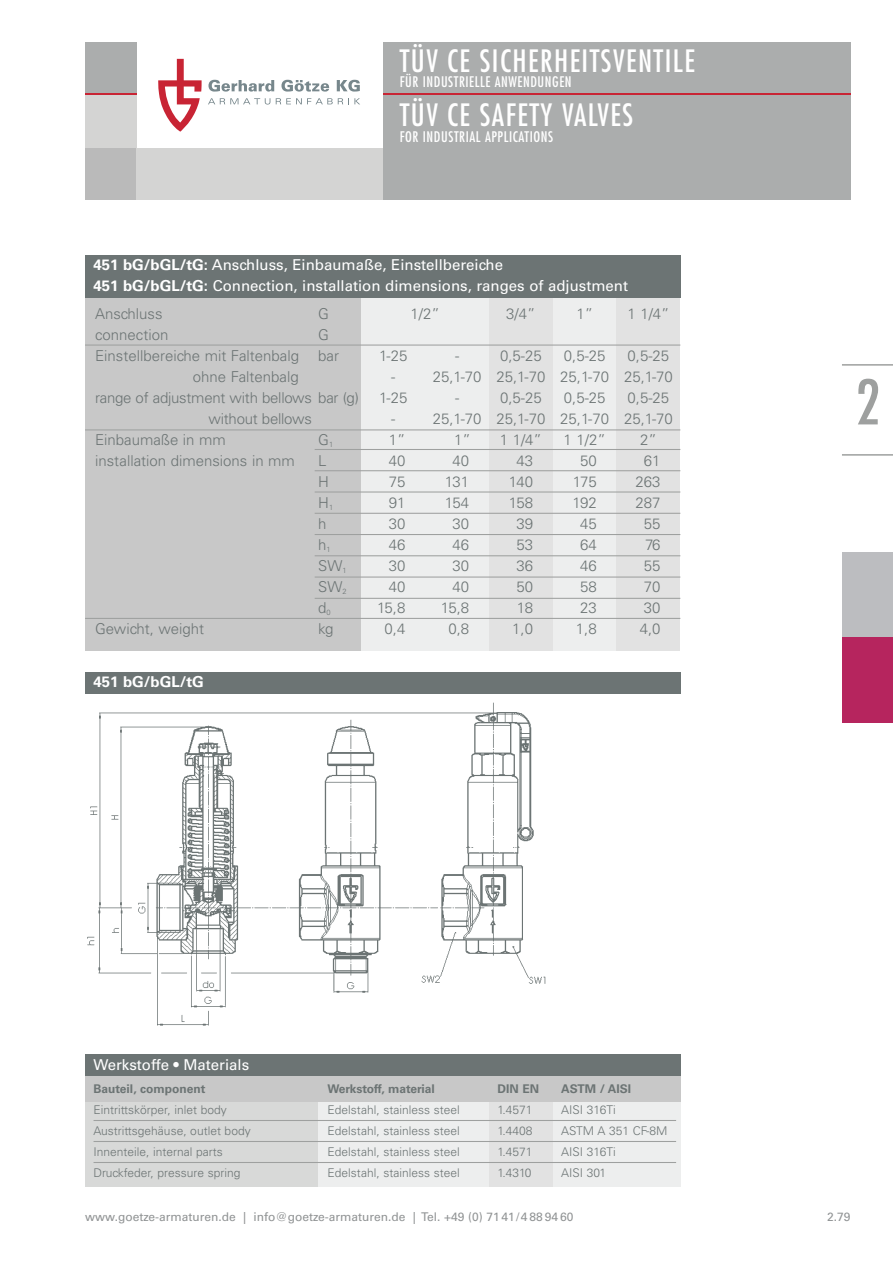
<style>
.page{position:relative;width:893px;height:1263px;background:#fff}
.page>*{position:absolute;margin:0;border:0;box-sizing:border-box;transform-origin:0 0}
.t1{font:condensed 60px "Futura Std";color:#9ea09f}
.t2{font:condensed 30px "Futura Std";letter-spacing:.05em;color:#fff}
.t3{font:300 15px/21px "Univers";color:#6c7474;text-align:center}
.t4{font:15px/21px "Univers";color:#fff}
.t5{font:700 15px "Univers";color:#fff}
.t6{font:condensed 14.25px "Futura Std";letter-spacing:.04em;color:#fff}
.t7{font:300 12px "Univers";color:#6c7474}
.t8{font:12px "Univers";color:#909394}
.t9{font:700 12px "Univers";color:#6c7474}
.s1{font-weight:700}
</style>
<div class="page">
<div style="left:842px;top:553px;width:51px;height:85px;background:#bcbdc0"></div>
<div style="left:842px;top:638px;width:51px;height:85px;background:#b6255e"></div>
<hr style="left:842px;top:364px;width:51px;height:2px;background:#9ea09f">
<hr style="left:842px;top:454px;width:51px;height:2px;background:#9ea09f">
<svg style="left:208px;top:80px;width:66px;height:12px"></svg>
<svg style="left:281px;top:80px;width:48px;height:12px"></svg>
<svg style="left:337px;top:80px;width:23px;height:12px"></svg>
<svg style="left:208px;top:98px;width:62px;height:7px"></svg>
<svg style="left:276px;top:98px;width:84px;height:6px"></svg>
<svg style="left:158px;top:59px;width:44px;height:73px"></svg>
<div style="left:85px;top:94px;width:51px;height:55px;background:#d4d4d3"></div>
<div style="left:383px;top:94px;width:467px;height:106px;background:#abadad"></div>
<div style="left:85px;top:43px;width:51px;height:51px;background:#abadad"></div>
<div style="left:85px;top:149px;width:51px;height:51px;background:#bababa"></div>
<div style="left:136px;top:149px;width:247px;height:51px;background:#d4d4d3"></div>
<div style="left:383px;top:43px;width:467px;height:51px;background:#abadad"></div>
<hr style="left:85px;top:94px;width:51px;height:1px;background:#c82434">
<hr style="left:383px;top:94px;width:467px;height:1px;background:#c82434">
<div style="left:85px;top:1054px;width:595px;height:22px;background:#6c7474"></div>
<div style="left:85px;top:1101px;width:234px;height:85px;background:#d8d9d8"></div>
<div style="left:319px;top:1101px;width:170px;height:85px;background:#edeeee"></div>
<div style="left:489px;top:1101px;width:64px;height:85px;background:#e2e2e2"></div>
<div style="left:553px;top:1101px;width:127px;height:85px;background:#edeeee"></div>
<div style="left:85px;top:672px;width:595px;height:21px;background:#6c7474"></div>
<div style="left:85px;top:1076px;width:595px;height:25px;background:#c8c8c8"></div>
<hr style="left:94px;top:1120px;width:582px;height:1px;background:#9ea09f">
<hr style="left:94px;top:1141px;width:582px;height:1px;background:#9ea09f">
<hr style="left:94px;top:1162px;width:582px;height:1px;background:#9ea09f">
<img style="left:87px;top:702px;width:459px;height:324px">
<div style="left:85px;top:255px;width:595px;height:43px;background:#6c7474"></div>
<div style="left:85px;top:298px;width:213px;height:353px;background:#c8c8c8"></div>
<div style="left:296px;top:298px;width:65px;height:353px;background:#c8c8c8"></div>
<div style="left:361px;top:298px;width:64px;height:353px;background:#edeeee"></div>
<div style="left:425px;top:298px;width:64px;height:353px;background:#edeeee"></div>
<div style="left:489px;top:298px;width:64px;height:353px;background:#e2e2e2"></div>
<div style="left:553px;top:298px;width:64px;height:353px;background:#edeeee"></div>
<div style="left:617px;top:298px;width:63px;height:353px;background:#e2e2e2"></div>
<hr style="left:85px;top:344px;width:595px;height:2px;background:#9ea09f">
<hr style="left:85px;top:429px;width:595px;height:1px;background:#9ea09f">
<hr style="left:85px;top:618px;width:595px;height:1px;background:#9ea09f">
<hr style="left:315px;top:449px;width:365px;height:1px;background:#9ea09f">
<hr style="left:315px;top:470px;width:365px;height:1px;background:#9ea09f">
<hr style="left:315px;top:491px;width:365px;height:1px;background:#9ea09f">
<hr style="left:315px;top:513px;width:365px;height:1px;background:#9ea09f">
<hr style="left:315px;top:534px;width:365px;height:1px;background:#9ea09f">
<hr style="left:315px;top:555px;width:365px;height:1px;background:#9ea09f">
<hr style="left:315px;top:576px;width:365px;height:2px;background:#9ea09f">
<hr style="left:315px;top:598px;width:365px;height:1px;background:#9ea09f">
<h2 class="t2" style="left:400px;top:47px;width:297px">TÜV CE SICHERHEITSVENTILE</h2>
<p class="t6" style="left:400px;top:75px;width:173px">FÜR INDUSTRIELLE ANWENDUNGEN</p>
<h2 class="t2" style="left:400px;top:101px;width:235px">TÜV CE SAFETY VALVES</h2>
<p class="t6" style="left:400px;top:130px;width:155px">FOR INDUSTRIAL APPLICATIONS</p>
<p class="t4" style="left:94px;top:256px;width:536px"><span class="s1">451 bG/bGL/tG:</span> Anschluss, Einbaumaße, Einstellbereiche<br><span class="s1">451 bG/bGL/tG:</span> Connection, installation dimensions, ranges of adjustment</p>
<p class="t3" style="left:95px;top:304px;width:69px">Anschluss</p>
<p class="t3" style="left:318px;top:304px;width:12px">G</p>
<p class="t3" style="left:95px;top:325px;width:75px">connection</p>
<p class="t3" style="left:318px;top:325px;width:12px">G</p>
<p class="t3" style="left:95px;top:346px;width:205px">Einstellbereiche mit Faltenbalg</p>
<p class="t3" style="left:318px;top:346px;width:22px">bar</p>
<p class="t3" style="left:193px;top:367px;width:107px">ohne Faltenbalg</p>
<p class="t3" style="left:95px;top:388px;width:265px">range of adjustment with bellows bar (g)</p>
<p class="t3" style="left:209px;top:409px;width:105px">without bellows</p>
<p class="t3" style="left:95px;top:430px;width:132px">Einbaumaße in mm</p>
<p class="t3" style="left:318px;top:430px;width:16px">G<sub>1</sub></p>
<p class="t3" style="left:95px;top:451px;width:201px">installation dimensions in mm</p>
<p class="t3" style="left:318px;top:451px;width:30px;text-align:left">L<br>H<br>H<sub>1<br></sub>h<br>h<sub>1<br></sub>SW<sub>1<br></sub>SW<sub>2 </sub>d<sub>0</sub></p>
<p class="t3" style="left:95px;top:619px;width:111px">Gewicht, weight</p>
<p class="t3" style="left:318px;top:619px;width:17px">kg</p>
<p class="t3" style="left:411px;top:304px;width:31px">1/2”</p>
<p class="t3" style="left:506px;top:304px;width:31px">3/4”</p>
<p class="t3" style="left:496px;top:346px;width:50px">0,5-25<br>25,1-70<br>0,5-25<br>25,1-70<br>1 1/4”<br>43<br>140<br>158<br>39<br>53<br>36<br>50<br>18<br>1,0</p>
<p class="t3" style="left:576px;top:304px;width:18px">1”</p>
<p class="t3" style="left:560px;top:346px;width:50px">0,5-25<br>25,1-70<br>0,5-25<br>25,1-70<br>1 1/2”<br>50<br>175<br>192<br>45<br>64<br>46<br>58<br>23<br>1,8</p>
<p class="t3" style="left:627px;top:304px;width:44px">1 1/4”</p>
<p class="t3" style="left:624px;top:346px;width:50px">0,5-25<br>25,1-70<br>0,5-25<br>25,1-70<br>2”<br>61<br>263<br>287<br>55<br>76<br>55<br>70<br>30<br>4,0</p>
<p class="t3" style="left:379px;top:346px;width:30px">1-25</p>
<p class="t3" style="left:391px;top:367px;width:6px">-</p>
<p class="t3" style="left:379px;top:388px;width:30px">1-25</p>
<p class="t3" style="left:391px;top:409px;width:6px">-</p>
<p class="t3" style="left:389px;top:430px;width:18px">1”</p>
<p class="t3" style="left:389px;top:451px;width:18px">40</p>
<p class="t3" style="left:389px;top:472px;width:18px">75</p>
<p class="t3" style="left:389px;top:493px;width:18px">91</p>
<p class="t3" style="left:389px;top:514px;width:18px">30</p>
<p class="t3" style="left:389px;top:535px;width:18px">46</p>
<p class="t3" style="left:389px;top:556px;width:18px">30</p>
<p class="t3" style="left:389px;top:577px;width:18px">40</p>
<p class="t3" style="left:377px;top:598px;width:30px">15,8</p>
<p class="t3" style="left:385px;top:619px;width:22px">0,4</p>
<p class="t3" style="left:455px;top:346px;width:6px">-</p>
<p class="t3" style="left:433px;top:367px;width:50px">25,1-70</p>
<p class="t3" style="left:455px;top:388px;width:6px">-</p>
<p class="t3" style="left:433px;top:409px;width:50px">25,1-70</p>
<p class="t3" style="left:454px;top:430px;width:18px">1”</p>
<p class="t3" style="left:453px;top:451px;width:18px">40</p>
<p class="t3" style="left:445px;top:472px;width:26px">131</p>
<p class="t3" style="left:445px;top:493px;width:26px">154</p>
<p class="t3" style="left:453px;top:514px;width:18px">30</p>
<p class="t3" style="left:453px;top:535px;width:18px">46</p>
<p class="t3" style="left:453px;top:556px;width:18px">30</p>
<p class="t3" style="left:453px;top:577px;width:18px">40</p>
<p class="t3" style="left:441px;top:598px;width:30px">15,8</p>
<p class="t3" style="left:448px;top:619px;width:22px">0,8</p>
<p class="t5" style="left:94px;top:676px;width:112px">451 bG/bGL/tG</p>
<p class="t4" style="left:94px;top:1055px;width:157px">Werkstoffe • Materials</p>
<p class="t9" style="left:94px;top:1084px;width:113px">Bauteil, component</p>
<p class="t9" style="left:327px;top:1084px;width:109px">Werkstoff, material</p>
<p class="t9" style="left:497px;top:1084px;width:43px">DIN EN</p>
<p class="t9" style="left:561px;top:1084px;width:71px">ASTM / AISI</p>
<p class="t7" style="left:94px;top:1105px;width:135px">Eintrittskörper, inlet body</p>
<p class="t7" style="left:327px;top:1105px;width:134px">Edelstahl, stainless steel</p>
<p class="t7" style="left:497px;top:1105px;width:37px">1.4571</p>
<p class="t7" style="left:561px;top:1105px;width:56px">AISI 316Ti</p>
<p class="t7" style="left:94px;top:1126px;width:159px">Austrittsgehäuse, outlet body</p>
<p class="t7" style="left:327px;top:1126px;width:134px">Edelstahl, stainless steel</p>
<p class="t7" style="left:497px;top:1126px;width:37px">1.4408</p>
<p class="t7" style="left:561px;top:1126px;width:108px">ASTM A 351 CF-8M</p>
<p class="t7" style="left:94px;top:1147px;width:131px">Innenteile, internal parts</p>
<p class="t7" style="left:327px;top:1147px;width:134px">Edelstahl, stainless steel</p>
<p class="t7" style="left:497px;top:1147px;width:37px">1.4571</p>
<p class="t7" style="left:561px;top:1147px;width:56px">AISI 316Ti</p>
<p class="t7" style="left:94px;top:1168px;width:149px">Druckfeder, pressure spring</p>
<p class="t7" style="left:327px;top:1168px;width:134px">Edelstahl, stainless steel</p>
<p class="t7" style="left:497px;top:1168px;width:36px">1.4310</p>
<p class="t7" style="left:561px;top:1168px;width:46px">AISI 301</p>
<h1 class="t1" style="left:856px;top:375px;width:26px">2</h1>
<p class="t8" style="left:85px;top:1212px;width:490px">www.goetze-armaturen.de | info@goetze-armaturen.de | Tel. +49 (0) 7141/4 88 94 60</p>
<p class="t8" style="left:827px;top:1212px;width:25px">2.79</p>
</div>
